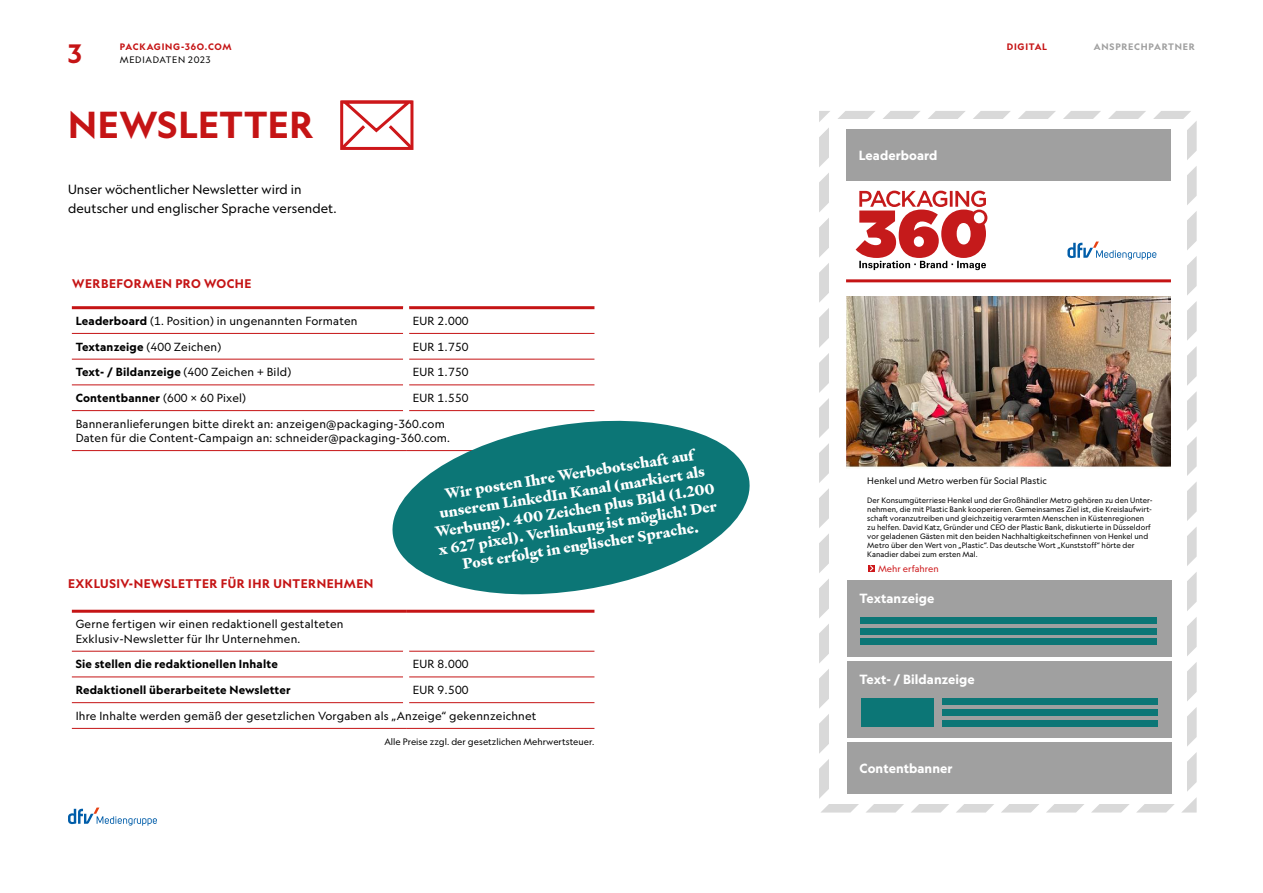
<style>
.page{position:relative;width:1263px;height:893px;background:#fff}
.page>*{position:absolute;margin:0;border:0;box-sizing:border-box;transform-origin:0 0}
.t1{font:700 36px "Geograph";letter-spacing:.02em;color:#c51415}
.t2{font:700 25.5px "Geograph";color:#c51415}
.t3{font:900 15px/18px "Signifier";color:#fff;text-align:center}
.t4{font:12.75px/18.8px "Geograph";letter-spacing:.005em;color:#000}
.t5{font:700 12.75px "Geograph";letter-spacing:.005em;color:#fff}
.t6{font:700 12px "Geograph";letter-spacing:.045em;color:#c51415}
.t7{font:11.25px/14.2px "Geograph";letter-spacing:.015em;color:#000}
.t8{font:700 11.25px "Geograph";letter-spacing:.015em;color:#000}
.t9{font:9px "Geograph";letter-spacing:.005em;color:#000}
.t10{font:700 9px "Geograph";letter-spacing:.085em;color:#c51415}
.t11{font:700 9px "Geograph";letter-spacing:.085em;color:#a0a0a0}
.t12{font:9px "Geograph";letter-spacing:.075em;color:#000}
.t13{font:9px "Geograph";letter-spacing:.005em;color:#cd171a}
.t14{font:7.5px/9px "Geograph";letter-spacing:.005em;color:#000}
.s1{font-weight:700}
.s2{font-weight:400}
</style>
<div class="page">
<svg style="left:819px;top:166px;width:378px;height:407px;fill:#d9d9d9"></svg>
<svg style="left:992px;top:460px;width:205px;height:352px;fill:#d9d9d9"></svg>
<div style="left:830px;top:119px;width:357px;height:685px;background:#fff"></div>
<div style="left:847px;top:661px;width:325px;height:77px;background:#a0a0a0"></div>
<div style="left:847px;top:742px;width:325px;height:51px;background:#a0a0a0"></div>
<div style="left:942px;top:698px;width:216px;height:7px;background:#0c7676"></div>
<div style="left:942px;top:709px;width:216px;height:7px;background:#0c7676"></div>
<div style="left:942px;top:720px;width:216px;height:6px;background:#0c7676"></div>
<div style="left:861px;top:698px;width:72px;height:29px;background:#0c7676"></div>
<div style="left:847px;top:580px;width:325px;height:77px;background:#a0a0a0"></div>
<div style="left:860px;top:617px;width:297px;height:7px;background:#0c7676"></div>
<div style="left:860px;top:628px;width:297px;height:7px;background:#0c7676"></div>
<div style="left:860px;top:638px;width:297px;height:7px;background:#0c7676"></div>
<div style="left:846px;top:129px;width:325px;height:51px;background:#a0a0a0"></div>
<hr style="left:72px;top:333px;width:331px;height:1px;background:#c51415">
<hr style="left:409px;top:333px;width:185px;height:1px;background:#c51415">
<hr style="left:72px;top:359px;width:331px;height:1px;background:#c51415">
<hr style="left:409px;top:359px;width:185px;height:1px;background:#c51415">
<hr style="left:72px;top:385px;width:331px;height:1px;background:#c51415">
<hr style="left:409px;top:385px;width:185px;height:1px;background:#c51415">
<hr style="left:72px;top:410px;width:331px;height:1px;background:#c51415">
<hr style="left:72px;top:450px;width:334px;height:1px;background:#c51415">
<hr style="left:72px;top:306px;width:331px;height:3px;background:#c51415">
<hr style="left:409px;top:306px;width:185px;height:3px;background:#c51415">
<hr style="left:72px;top:651px;width:331px;height:1px;background:#c51415">
<hr style="left:409px;top:651px;width:185px;height:1px;background:#c51415">
<hr style="left:72px;top:677px;width:331px;height:1px;background:#c51415">
<hr style="left:409px;top:677px;width:185px;height:1px;background:#c51415">
<hr style="left:72px;top:702px;width:331px;height:1px;background:#c51415">
<hr style="left:409px;top:702px;width:185px;height:1px;background:#c51415">
<hr style="left:72px;top:728px;width:334px;height:1px;background:#c51415">
<hr style="left:406px;top:728px;width:188px;height:1px;background:#c51415">
<hr style="left:72px;top:610px;width:334px;height:3px;background:#c51415">
<hr style="left:406px;top:610px;width:188px;height:3px;background:#c51415">
<svg style="left:819px;top:111px;width:192px;height:297px"></svg>
<svg style="left:340px;top:100px;width:74px;height:50px"></svg>
<hr style="left:846px;top:279px;width:325px;height:3px;background:#c51415">
<svg style="left:1067px;top:242px;width:89px;height:17px"></svg>
<img style="left:846px;top:296px;width:325px;height:172px">
<svg style="left:68px;top:807px;width:89px;height:18px"></svg>
<div style="left:868px;top:565px;width:7px;height:7px;background:#cd171a"></div>
<svg style="left:870px;top:565px;width:3px;height:6px"></svg>
<svg style="left:386px;top:410px;width:364px;height:185px;fill:#0c7676"></svg>
<h2 class="t2" style="left:68px;top:37px;width:15px">3</h2>
<p class="t10" style="left:120px;top:40px;width:113px">PACKAGING-36O.COM</p>
<p class="t12" style="left:120px;top:54px;width:92px">MEDIADATEN 2023</p>
<h1 class="t1" style="left:68px;top:102px;width:247px">NEWSLETTER</h1>
<h3 class="t4" style="left:68px;top:180px;width:270px">Unser wöchentlicher Newsletter wird in deutscher und englischer Sprache versendet.</h3>
<h3 class="t6" style="left:72px;top:276px;width:181px">WERBEFORMEN PRO WOCHE</h3>
<h3 class="t7" style="left:76px;top:313px;width:283px"><span class="s1">Leaderboard</span> (1. Position) in ungenannten Formaten</h3>
<h3 class="t7" style="left:413px;top:313px;width:57px">EUR 2.000</h3>
<h3 class="t7" style="left:76px;top:339px;width:147px"><span class="s1">Textanzeige</span> (400 Zeichen)</h3>
<h3 class="t7" style="left:413px;top:339px;width:57px">EUR 1.750</h3>
<h3 class="t8" style="left:76px;top:365px;width:217px">Text- / Bildanzeige <span class="s2">(400 Zeichen + Bild)</span></h3>
<h3 class="t7" style="left:413px;top:365px;width:57px">EUR 1.750</h3>
<h3 class="t8" style="left:76px;top:391px;width:172px">Contentbanner <span class="s2">(600 x 60 Pixel)</span></h3>
<h3 class="t7" style="left:413px;top:391px;width:57px">EUR 1.550</h3>
<h3 class="t7" style="left:76px;top:416px;width:376px">Banneranlieferungen bitte direkt an: anzeigen@packaging-360.com<br>Daten für die Content-Campaign an: schneider@packaging-360.com.</h3>
<h3 class="t6" style="left:68px;top:576px;width:307px">EXKLUSIV-NEWSLETTER FÜR IHR UNTERNEHMEN</h3>
<h3 class="t3" style="left:428px;top:488px;width:284px;rotate:-9deg">Wir posten Ihre Werbebotschaft auf unserem LinkedIn Kanal (markiert als Werbung). 400 Zeichen plus Bild (1.200 x 627 pixel). Verlinkung ist möglich! Der Post erfolgt in englischer Sprache.</h3>
<h3 class="t7" style="left:76px;top:617px;width:269px">Gerne fertigen wir einen redaktionell gestalteten<br>Exklusiv-Newsletter für Ihr Unternehmen.</h3>
<h3 class="t8" style="left:76px;top:657px;width:204px">Sie stellen die redaktionellen Inhalte</h3>
<h3 class="t7" style="left:413px;top:657px;width:57px">EUR 8.000</h3>
<h3 class="t8" style="left:76px;top:683px;width:217px">Redaktionell überarbeitete Newsletter</h3>
<h3 class="t7" style="left:413px;top:683px;width:57px">EUR 9.500</h3>
<h3 class="t7" style="left:76px;top:708px;width:462px">Ihre Inhalte werden gemäß der gesetzlichen Vorgaben als „Anzeige“ gekennzeichnet</h3>
<p class="t9" style="left:384px;top:736px;width:211px">Alle Preise zzgl. der gesetzlichen Mehrwertsteuer.</p>
<h3 class="t5" style="left:859px;top:147px;width:80px">Leaderboard</h3>
<p class="t10" style="left:1007px;top:40px;width:42px">DIGITAL</p>
<p class="t11" style="left:1094px;top:40px;width:103px">ANSPRECHPARTNER</p>
<p class="t9" style="left:867px;top:475px;width:181px">Henkel und Metro werben für Social Plastic</p>
<p class="t14" style="left:867px;top:496px;width:287px">Der Konsumgüterriese Henkel und der Großhändler Metro gehören zu den Unter&shy;nehmen, die mit Plastic Bank kooperieren. Gemeinsames Ziel ist, die Kreislaufwirt&shy;schaft voranzutreiben und gleichzeitig verarmten Menschen in Küstenregionen zu helfen. David Katz, Gründer und CEO der Plastic Bank, diskutierte in Düsseldorf vor geladenen Gästen mit den beiden Nachhaltigkeitschefinnen von Henkel und Metro über den Wert von „Plastic“. Das deutsche Wort „Kunststoff“ hörte der Kanadier dabei zum ersten Mal.</p>
<p class="t13" style="left:878px;top:563px;width:62px">Mehr erfahren</p>
<h3 class="t5" style="left:860px;top:590px;width:76px">Textanzeige</h3>
<h3 class="t5" style="left:860px;top:671px;width:117px">Text- / Bildanzeige</h3>
<h3 class="t5" style="left:860px;top:760px;width:94px">Contentbanner</h3>
</div>
